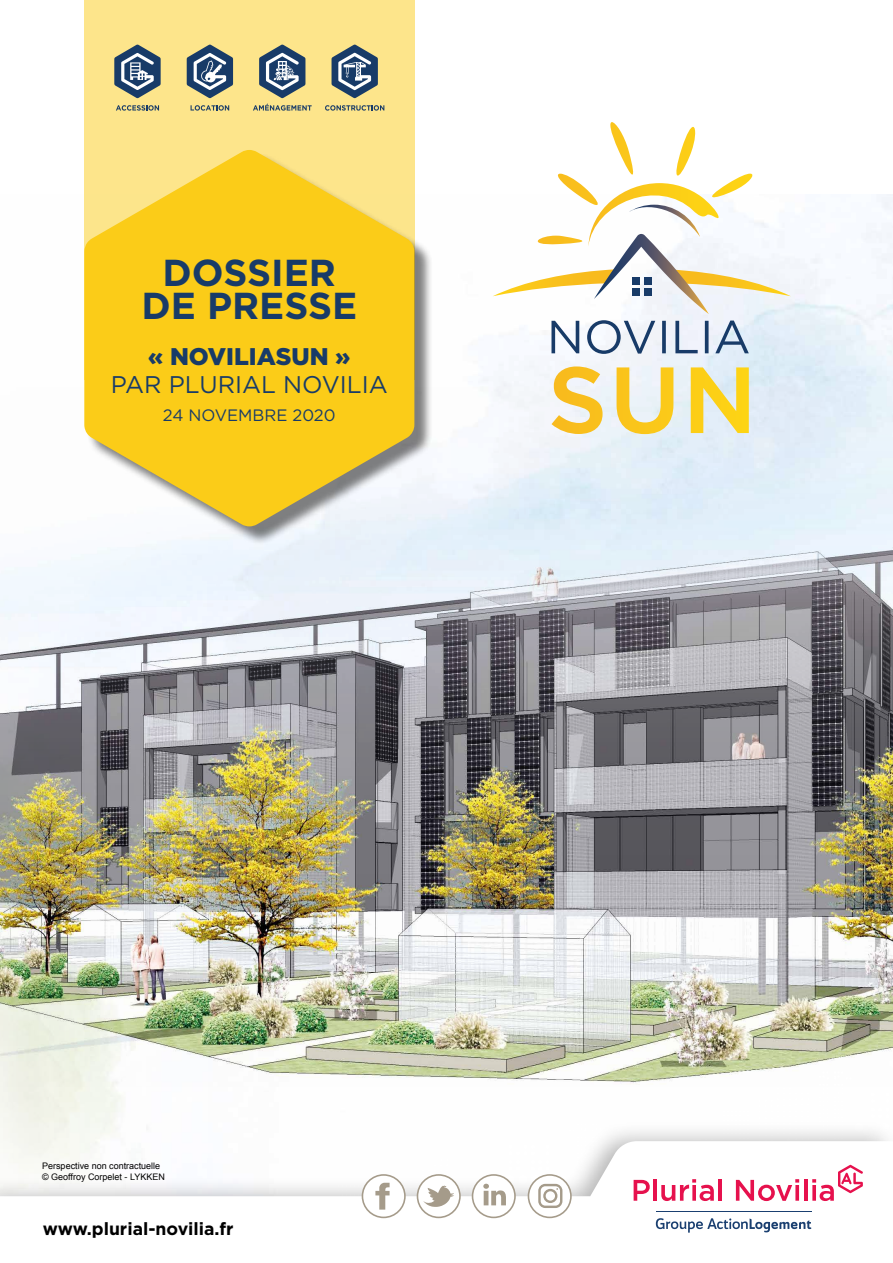
<style>
.page{position:relative;width:893px;height:1263px;background:#fff}
.page>*{position:absolute;margin:0;border:0;box-sizing:border-box;transform-origin:0 0}
.t1{font:700 37.5px/33px "Gotham HTF";color:#183b68;text-align:center}
.t2{font:24.15px "Gotham";color:#183b68}
.t3{font:900 24.15px "Gotham HTF";color:#183b68}
.t4{font:700 17.55px "Gotham HTF";color:#000}
.t5{font:16.5px "Gotham";color:#183b68}
.t6{font:9px/10.8px "Arial";color:#000}
</style>
<div class="page">
<img style="left:0;top:370px;width:893px;height:716px">
<div style="left:84px;top:0;width:330px;height:379px;background:#fde58b"></div>
<div style="left:86px;top:153px;width:347px;height:392px;background:#000;opacity:.5"></div>
<svg style="left:84px;top:150px;width:330px;height:376px;fill:#fbcc18"></svg>
<div style="left:0;top:1121px;width:893px;height:142px;background:#000;opacity:.28"></div>
<svg style="left:0;top:1141px;width:893px;height:122px"></svg>
<svg style="left:116px;top:105px;width:43px;height:6px"></svg>
<svg style="left:191px;top:105px;width:38px;height:6px"></svg>
<svg style="left:253px;top:104px;width:59px;height:7px"></svg>
<svg style="left:114px;top:44px;width:47px;height:54px"></svg>
<svg style="left:187px;top:44px;width:46px;height:54px"></svg>
<svg style="left:259px;top:44px;width:46px;height:54px"></svg>
<svg style="left:332px;top:44px;width:46px;height:54px"></svg>
<svg style="left:325px;top:105px;width:59px;height:6px"></svg>
<svg style="left:333px;top:1054px;width:560px;height:178px"></svg>
<svg style="left:551px;top:320px;width:198px;height:34px"></svg>
<svg style="left:551px;top:366px;width:198px;height:68px"></svg>
<svg style="left:493px;top:122px;width:298px;height:192px"></svg>
<h1 class="t1" style="left:141px;top:255px;width:217px">DOSSIER<br>DE PRESSE</h1>
<h2 class="t3" style="left:148px;top:343px;width:204px">« NOVILIASUN »</h2>
<h2 class="t2" style="left:111px;top:369px;width:278px">PAR PLURIAL NOVILIA</h2>
<h3 class="t5" style="left:163px;top:405px;width:174px">24 NOVEMBRE 2020</h3>
<p class="t6" style="left:42px;top:1160px;width:124px">Perspective non contractuelle © Geoffroy Corpelet - LYKKEN</p>
<h3 class="t4" style="left:43px;top:1218px;width:192px">www.plurial-novilia.fr</h3>
</div>
